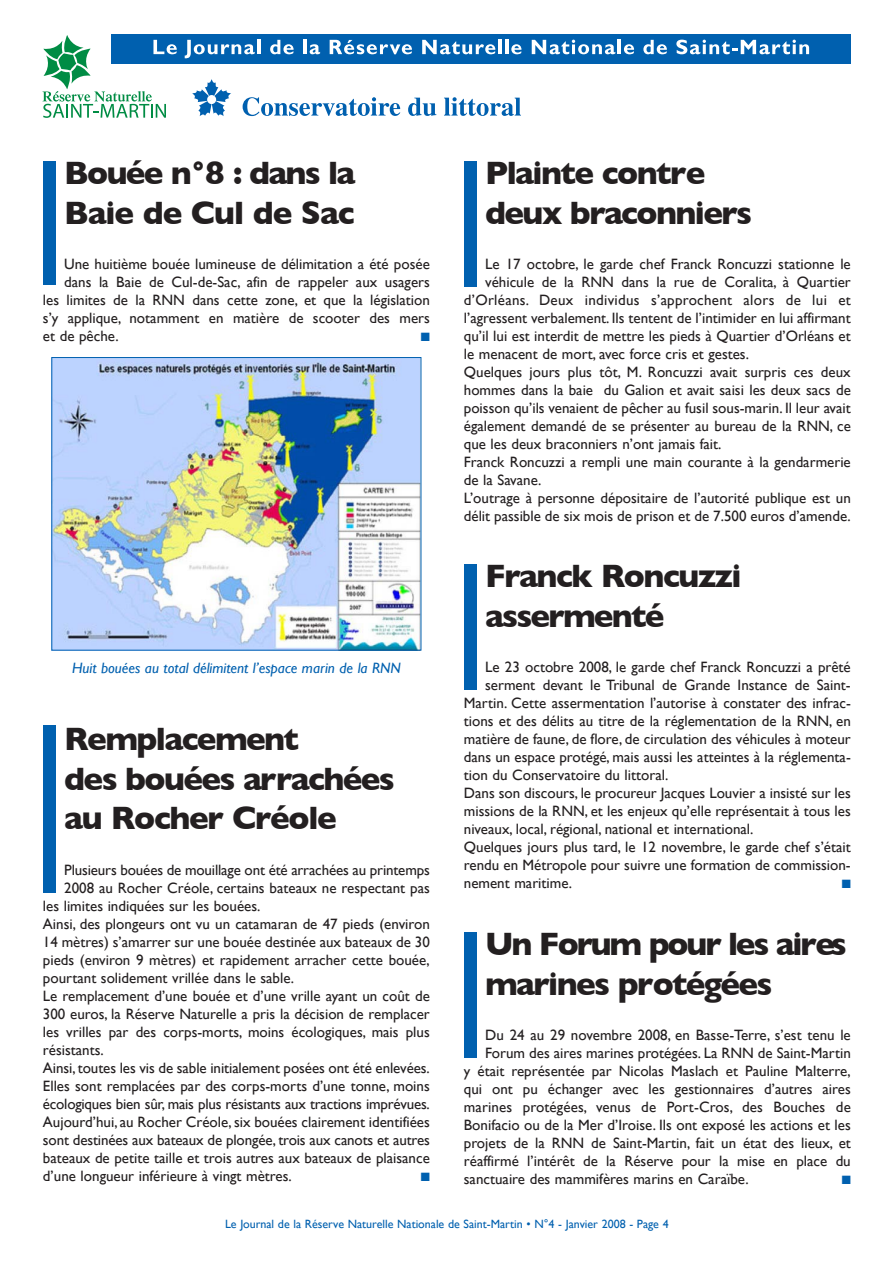
<style>
.page{position:relative;width:894px;height:1263px;background:#fff}
.page>*{position:absolute;margin:0;border:0;box-sizing:border-box;transform-origin:0 0}
.t1{font:700 33px/39.6px "Gill Sans";letter-spacing:-.05em;color:#231f20}
.t2{font:15px "Gill Sans";color:#231f20}
.t3{font:italic 15px "Gill Sans";color:#0060af}
.t4{font:15px "Gill Sans";letter-spacing:.02em;color:#231f20}
.t5{font:12px "Gill Sans";color:#0060af}
.t6{font:12px "Zapf Dingbats";color:#0060af}
</style>
<div class="page">
<svg style="left:192px;top:79px;width:39px;height:37px"></svg>
<div style="left:207px;top:95px;width:9px;height:9px;background:#fff;border-radius:50%"></div>
<svg style="left:243px;top:97px;width:157px;height:19px"></svg>
<svg style="left:408px;top:98px;width:28px;height:18px"></svg>
<svg style="left:444px;top:97px;width:77px;height:19px"></svg>
<div style="left:111px;top:34px;width:740px;height:30px;background:#0060af"></div>
<svg style="left:42px;top:35px;width:135px;height:83px"></svg>
<svg style="left:185px;top:40px;width:70px;height:18px"></svg>
<hr style="left:257px;top:40px;width:3px;height:14px;background:#fff">
<svg style="left:270px;top:40px;width:24px;height:14px"></svg>
<hr style="left:304px;top:40px;width:3px;height:14px;background:#fff">
<svg style="left:310px;top:44px;width:10px;height:10px"></svg>
<svg style="left:330px;top:40px;width:82px;height:14px"></svg>
<svg style="left:422px;top:40px;width:73px;height:14px"></svg>
<hr style="left:498px;top:40px;width:3px;height:14px;background:#fff">
<hr style="left:505px;top:40px;width:3px;height:14px;background:#fff">
<svg style="left:511px;top:44px;width:11px;height:10px"></svg>
<svg style="left:532px;top:40px;width:83px;height:14px"></svg>
<hr style="left:618px;top:40px;width:3px;height:14px;background:#fff">
<svg style="left:624px;top:44px;width:10px;height:10px"></svg>
<svg style="left:643px;top:40px;width:24px;height:14px"></svg>
<svg style="left:676px;top:40px;width:133px;height:14px"></svg>
<div style="left:43px;top:162px;width:13px;height:123px;background:#0060af"></div>
<div style="left:464px;top:162px;width:13px;height:125px;background:#0060af"></div>
<div style="left:464px;top:564px;width:13px;height:126px;background:#0060af"></div>
<div style="left:464px;top:932px;width:13px;height:126px;background:#0060af"></div>
<img style="left:53px;top:359px;width:366px;height:290px">
<div style="left:51px;top:357px;width:370px;height:294px;border:1px solid #0060af"></div>
<div style="left:43px;top:725px;width:13px;height:168px;background:#0060af"></div>
<p class="t1" style="left:64px;top:153px;width:293px">Bouée n°8 : dans la<br>Baie de Cul de Sac</p>
<p class="t2" style="left:64px;top:255px;width:367px">Une huitième bouée lumineuse de délimitation a été posée</p>
<p class="t2" style="left:64px;top:273px;width:367px">dans la Baie de Cul-de-Sac, afin de rappeler aux usagers</p>
<p class="t2" style="left:43px;top:291px;width:388px">les limites de la RNN dans cette zone, et que la législation</p>
<p class="t2" style="left:43px;top:309px;width:388px">s’y applique, notamment en matière de scooter des mers</p>
<p class="t2" style="left:43px;top:327px;width:77px">et de pêche.</p>
<p class="t6" style="left:421px;top:330px;width:11px">■</p>
<p class="t1" style="left:485px;top:153px;width:269px">Plainte contre deux braconniers</p>
<p class="t2" style="left:485px;top:255px;width:367px">Le 17 octobre, le garde chef Franck Roncuzzi stationne le</p>
<p class="t2" style="left:485px;top:273px;width:367px">véhicule de la RNN dans la rue de Coralita, à Quartier</p>
<p class="t4" style="left:464px;top:291px;width:388px">d’Orléans. Deux individus s’approchent alors de lui et</p>
<p class="t2" style="left:464px;top:309px;width:388px">l’agressent verbalement. Ils tentent de l’intimider en lui affirmant</p>
<p class="t2" style="left:464px;top:327px;width:388px">qu’il lui est interdit de mettre les pieds à Quartier d’Orléans et</p>
<p class="t2" style="left:464px;top:345px;width:287px">le menacent de mort, avec force cris et gestes.</p>
<p class="t2" style="left:464px;top:363px;width:388px">Quelques jours plus tôt, M. Roncuzzi avait surpris ces deux</p>
<p class="t2" style="left:464px;top:381px;width:388px">hommes dans la baie du Galion et avait saisi les deux sacs de</p>
<p class="t2" style="left:464px;top:399px;width:388px">poisson qu’ils venaient de pêcher au fusil sous-marin. Il leur avait</p>
<p class="t2" style="left:464px;top:417px;width:388px">également demandé de se présenter au bureau de la RNN, ce</p>
<p class="t2" style="left:464px;top:435px;width:259px">que les deux braconniers n’ont jamais fait.</p>
<p class="t2" style="left:464px;top:453px;width:388px">Franck Roncuzzi a rempli une main courante à la gendarmerie</p>
<p class="t2" style="left:464px;top:471px;width:79px">de la Savane.</p>
<p class="t2" style="left:464px;top:489px;width:388px">L’outrage à personne dépositaire de l’autorité publique est un</p>
<p class="t2" style="left:464px;top:507px;width:388px">délit passible de six mois de prison et de 7.500 euros d’amende.</p>
<p class="t1" style="left:485px;top:556px;width:258px">Franck Roncuzzi assermenté</p>
<p class="t2" style="left:485px;top:658px;width:367px">Le 23 octobre 2008, le garde chef Franck Roncuzzi a prêté</p>
<p class="t2" style="left:485px;top:676px;width:367px">serment devant le Tribunal de Grande Instance de Saint-</p>
<p class="t2" style="left:464px;top:694px;width:388px">Martin. Cette assermentation l’autorise à constater des infrac-</p>
<p class="t2" style="left:464px;top:712px;width:388px">tions et des délits au titre de la réglementation de la RNN, en</p>
<p class="t2" style="left:464px;top:730px;width:388px">matière de faune, de flore, de circulation des véhicules à moteur</p>
<p class="t2" style="left:464px;top:748px;width:388px">dans un espace protégé, mais aussi les atteintes à la réglementa-</p>
<p class="t2" style="left:464px;top:766px;width:206px">tion du Conservatoire du littoral.</p>
<p class="t2" style="left:464px;top:784px;width:388px">Dans son discours, le procureur Jacques Louvier a insisté sur les</p>
<p class="t2" style="left:464px;top:802px;width:388px">missions de la RNN, et les enjeux qu’elle représentait à tous les</p>
<p class="t2" style="left:464px;top:820px;width:291px">niveaux, local, régional, national et international.</p>
<p class="t2" style="left:464px;top:838px;width:388px">Quelques jours plus tard, le 12 novembre, le garde chef s’était</p>
<p class="t2" style="left:464px;top:856px;width:388px">rendu en Métropole pour suivre une formation de commission-</p>
<p class="t2" style="left:464px;top:874px;width:110px">nement maritime.</p>
<p class="t6" style="left:842px;top:877px;width:11px">■</p>
<p class="t3" style="left:72px;top:660px;width:330px">Huit bouées au total délimitent l’espace marin de la RNN</p>
<p class="t1" style="left:64px;top:719px;width:332px">Remplacement<br>des bouées arrachées au Rocher Créole</p>
<p class="t2" style="left:64px;top:861px;width:367px">Plusieurs bouées de mouillage ont été arrachées au printemps</p>
<p class="t2" style="left:64px;top:879px;width:367px">2008 au Rocher Créole, certains bateaux ne respectant pas</p>
<p class="t2" style="left:43px;top:897px;width:219px">les limites indiquées sur les bouées.</p>
<p class="t2" style="left:43px;top:915px;width:388px">Ainsi, des plongeurs ont vu un catamaran de 47 pieds (environ</p>
<p class="t2" style="left:43px;top:933px;width:388px">14 mètres) s’amarrer sur une bouée destinée aux bateaux de 30</p>
<p class="t2" style="left:43px;top:951px;width:388px">pieds (environ 9 mètres) et rapidement arracher cette bouée,</p>
<p class="t2" style="left:43px;top:969px;width:253px">pourtant solidement vrillée dans le sable.</p>
<p class="t2" style="left:43px;top:987px;width:388px">Le remplacement d’une bouée et d’une vrille ayant un coût de</p>
<p class="t2" style="left:43px;top:1005px;width:388px">300 euros, la Réserve Naturelle a pris la décision de remplacer</p>
<p class="t2" style="left:43px;top:1023px;width:388px">les vrilles par des corps-morts, moins écologiques, mais plus</p>
<p class="t2" style="left:43px;top:1041px;width:62px">résistants.</p>
<p class="t2" style="left:43px;top:1059px;width:388px">Ainsi, toutes les vis de sable initialement posées ont été enlevées.</p>
<p class="t2" style="left:43px;top:1077px;width:388px">Elles sont remplacées par des corps-morts d’une tonne, moins</p>
<p class="t2" style="left:43px;top:1095px;width:388px">écologiques bien sûr, mais plus résistants aux tractions imprévues.</p>
<p class="t2" style="left:43px;top:1113px;width:388px">Aujourd’hui, au Rocher Créole, six bouées clairement identifiées</p>
<p class="t2" style="left:43px;top:1131px;width:388px">sont destinées aux bateaux de plongée, trois aux canots et autres</p>
<p class="t2" style="left:43px;top:1149px;width:388px">bateaux de petite taille et trois autres aux bateaux de plaisance</p>
<p class="t2" style="left:43px;top:1167px;width:250px">d’une longueur inférieure à vingt mètres.</p>
<p class="t6" style="left:421px;top:1169px;width:11px">■</p>
<p class="t1" style="left:485px;top:924px;width:363px">Un Forum pour les aires marines protégées</p>
<p class="t2" style="left:485px;top:1026px;width:367px">Du 24 au 29 novembre 2008, en Basse-Terre, s’est tenu le</p>
<p class="t2" style="left:485px;top:1044px;width:367px">Forum des aires marines protégées. La RNN de Saint-Martin</p>
<p class="t2" style="left:464px;top:1062px;width:388px">y était représentée par Nicolas Maslach et Pauline Malterre,</p>
<p class="t2" style="left:464px;top:1080px;width:388px">qui ont pu échanger avec les gestionnaires d’autres aires</p>
<p class="t2" style="left:464px;top:1098px;width:389px">marines protégées, venus de Port-Cros, des Bouches de</p>
<p class="t2" style="left:464px;top:1116px;width:388px">Bonifacio ou de la Mer d’Iroise. Ils ont exposé les actions et les</p>
<p class="t2" style="left:464px;top:1134px;width:388px">projets de la RNN de Saint-Martin, fait un état des lieux, et</p>
<p class="t2" style="left:464px;top:1152px;width:388px">réaffirmé l’intérêt de la Réserve pour la mise en place du</p>
<p class="t2" style="left:464px;top:1170px;width:286px">sanctuaire des mammifères marins en Caraïbe.</p>
<p class="t6" style="left:842px;top:1173px;width:11px">■</p>
<p class="t5" style="left:225px;top:1217px;width:445px">Le Journal de la Réserve Naturelle Nationale de Saint-Martin • N°4 - Janvier 2008 - Page 4</p>
</div>
